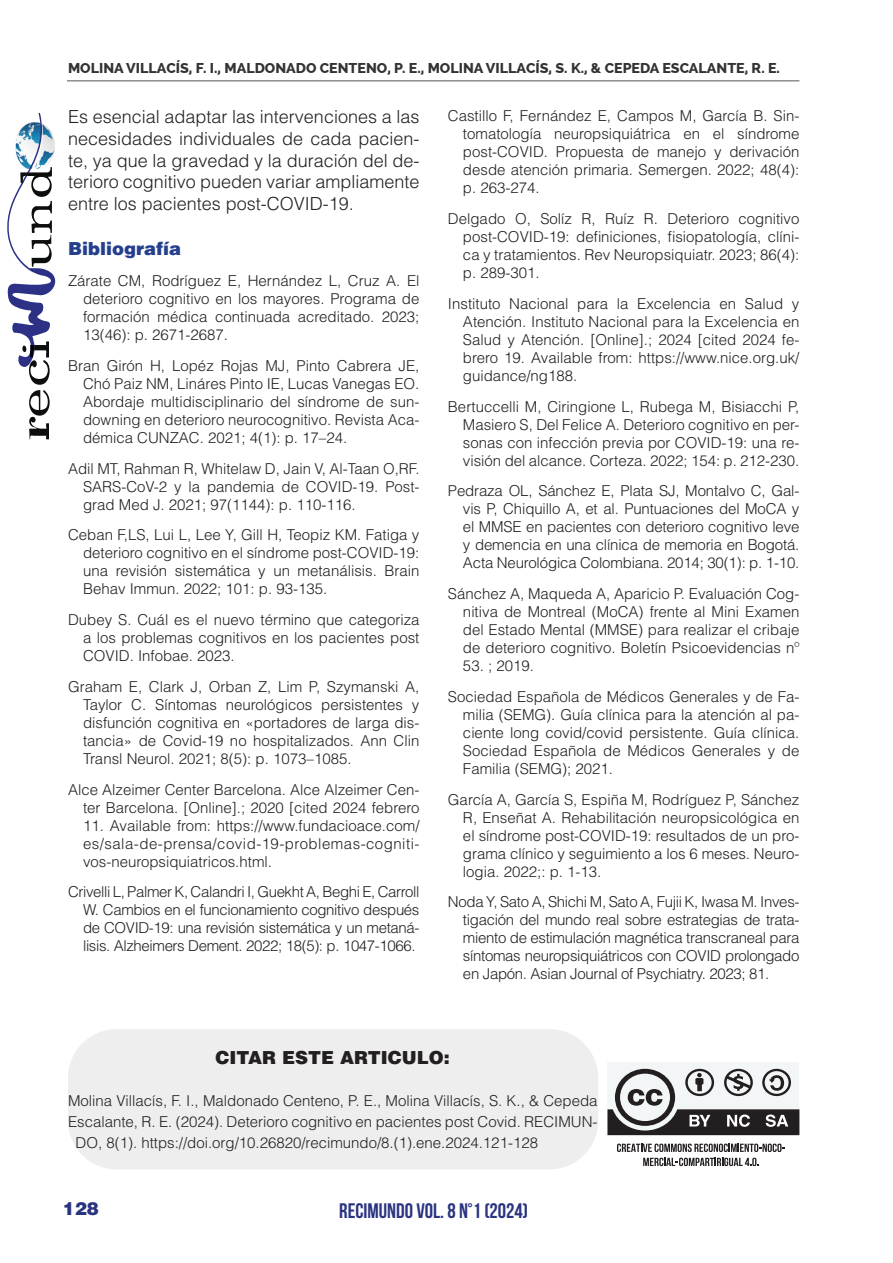
<style>
.page{position:relative;width:893px;height:1263px;background:#fff}
.page>*{position:absolute;margin:0;border:0;box-sizing:border-box;transform-origin:0 0}
.t1{font:700 21px "Bebas Neue";color:#2b3481}
.t2{font:300 18px/21.6px "Helvetica LT Std";color:#231f20;text-align:justify}
.t3{font:900 18px "Helvetica LT Std";color:#231f20}
.t4{font:900 18px "Helvetica LT Std";color:#253f8e}
.t5{font:900 18px "Helvetica LT Std";color:#2b3481}
.t6{font:300 15px/18px "Helvetica LT Std";color:#231f20;text-align:justify}
.t7{font:800 14.25px "Raleway";color:#333}
</style>
<div class="page">
<hr style="left:67px;top:80px;width:732px;height:1px;background:#545557">
<svg style="left:7px;top:113px;width:48px;height:326px"></svg>
<svg style="left:617px;top:1143px;width:168px;height:9px"></svg>
<svg style="left:643px;top:1158px;width:116px;height:8px"></svg>
<div style="left:607px;top:1062px;width:192px;height:73px;background:#f3f6f7"></div>
<svg style="left:607px;top:1069px;width:192px;height:66px"></svg>
<div style="left:68px;top:1029px;width:530px;height:140px;background:#edeeed;border-radius:49px"></div>
<p class="t7" style="left:68px;top:60px;width:713px">MOLINA VILLACÍS, F. I., MALDONADO CENTENO, P. E., MOLINA VILLACÍS, S. K., &amp; CEPEDA ESCALANTE, R. E.</p>
<p class="t2" style="left:68px;top:106px;width:353px">Es esencial adaptar las intervenciones a las necesidades individuales de cada pacien&shy;te, ya que la gravedad y la duración del de&shy;terioro cognitivo pueden variar ampliamente entre los pacientes post-COVID-19.</p>
<p class="t4" style="left:68px;top:237px;width:115px">Bibliografía</p>
<p class="t6" style="left:83px;top:272px;width:338px;text-indent:-15px">Zárate CM, Rodríguez E, Hernández L, Cruz A. El deterioro cognitivo en los mayores. Programa de formación médica continuada acreditado. 2023; 13(46): p. 2671-2687.</p>
<p class="t6" style="left:83px;top:356px;width:338px;text-indent:-15px">Bran Girón H, Lopéz Rojas MJ, Pinto Cabrera JE, Chó Paiz NM, Lináres Pinto IE, Lucas Vanegas EO.<br>Abordaje multidisciplinario del síndrome de sun&shy;downing en deterioro neurocognitivo. Revista Aca&shy;démica CUNZAC. 2021; 4(1): p. 17–24.</p>
<p class="t6" style="left:83px;top:459px;width:338px;text-indent:-15px">Adil MT, Rahman R, Whitelaw D, Jain V, Al-Taan O,RF.<br>SARS-CoV-2 y la pandemia de COVID-19. Post&shy;grad Med J. 2021; 97(1144): p. 110-116.</p>
<p class="t6" style="left:83px;top:526px;width:338px;text-indent:-15px">Ceban F,LS, Lui L, Lee Y, Gill H, Teopiz KM. Fatiga y deterioro cognitivo en el síndrome post-COVID-19: una revisión sistemática y un metanálisis. Brain Behav Immun. 2022; 101: p. 93-135.</p>
<p class="t6" style="left:83px;top:611px;width:338px;text-indent:-15px">Dubey S. Cuál es el nuevo término que categoriza a los problemas cognitivos en los pacientes post COVID. Infobae. 2023.</p>
<p class="t6" style="left:83px;top:677px;width:338px;text-indent:-15px">Graham E, Clark J, Orban Z, Lim P, Szymanski A, Taylor C. Síntomas neurológicos persistentes y disfunción cognitiva en «portadores de larga dis&shy;tancia» de Covid-19 no hospitalizados. Ann Clin Transl Neurol. 2021; 8(5): p. 1073–1085.</p>
<p class="t6" style="left:68px;top:780px;width:353px;text-align:right">Alce Alzeimer Center Barcelona. Alce Alzeimer Cen&shy;ter Barcelona. [Online].; 2020 [cited 2024 febrero</p>
<p class="t6" style="left:83px;top:816px;width:338px">11. Available from: https://www.fundacioace.com/ es/sala-de-prensa/covid-19-problemas-cogniti&shy;vos-neuropsiquiatricos.html.</p>
<p class="t6" style="left:83px;top:883px;width:338px;text-indent:-15px">Crivelli L, Palmer K, Calandri I, Guekht A, Beghi E, Carroll W. Cambios en el funcionamiento cognitivo después de COVID-19: una revisión sistemática y un metaná&shy;lisis. Alzheimers Dement. 2022; 18(5): p. 1047-1066.</p>
<p class="t6" style="left:463px;top:107px;width:338px;text-indent:-15px">Castillo F, Fernández E, Campos M, García B. Sin&shy;tomatología neuropsiquiátrica en el síndrome post-COVID. Propuesta de manejo y derivación desde atención primaria. Semergen. 2022; 48(4): p. 263-274.</p>
<p class="t6" style="left:463px;top:210px;width:338px;text-indent:-15px">Delgado O, Solíz R, Ruíz R. Deterioro cognitivo post-COVID-19: definiciones, fisiopatología, clíni&shy;ca y tratamientos. Rev Neuropsiquiatr. 2023; 86(4): p. 289-301.</p>
<p class="t6" style="left:463px;top:294px;width:338px;text-indent:-15px">Instituto Nacional para la Excelencia en Salud y Atención. Instituto Nacional para la Excelencia en Salud y Atención. [Online].; 2024 [cited 2024 fe&shy;brero 19. Available from: https://www.nice.org.uk/ guidance/ng188.</p>
<p class="t6" style="left:463px;top:397px;width:338px;text-indent:-15px">Bertuccelli M, Ciringione L, Rubega M, Bisiacchi P, Masiero S, Del Felice A. Deterioro cognitivo en per&shy;sonas con infección previa por COVID-19: una re&shy;visión del alcance. Corteza. 2022; 154: p. 212-230.</p>
<p class="t6" style="left:463px;top:482px;width:338px;text-indent:-15px">Pedraza OL, Sánchez E, Plata SJ, Montalvo C, Gal&shy;vis P, Chiquillo A, et al. Puntuaciones del MoCA y el MMSE en pacientes con deterioro cognitivo leve y demencia en una clínica de memoria en Bogotá.<br>Acta Neurológica Colombiana. 2014; 30(1): p. 1-10.</p>
<p class="t6" style="left:463px;top:585px;width:338px;text-indent:-15px">Sánchez A, Maqueda A, Aparicio P. Evaluación Cog&shy;nitiva de Montreal (MoCA) frente al Mini Examen del Estado Mental (MMSE) para realizar el cribaje de deterioro cognitivo. Boletín Psicoevidencias nº</p>
<p class="t6" style="left:463px;top:657px;width:72px">53. ; 2019.</p>
<p class="t6" style="left:463px;top:687px;width:338px;text-indent:-15px">Sociedad Española de Médicos Generales y de Fa&shy;milia (SEMG). Guía clínica para la atención al pa&shy;ciente long covid/covid persistente. Guía clínica.<br>Sociedad Española de Médicos Generales y de Familia (SEMG); 2021.</p>
<p class="t6" style="left:463px;top:790px;width:338px;text-indent:-15px">García A, García S, Espiña M, Rodríguez P, Sánchez R, Enseñat A. Rehabilitación neuropsicológica en el síndrome post-COVID-19: resultados de un pro&shy;grama clínico y seguimiento a los 6 meses. Neuro&shy;logia. 2022;: p. 1-13.</p>
<p class="t6" style="left:463px;top:893px;width:338px;text-indent:-15px">Noda Y, Sato A, Shichi M, Sato A, Fujii K, Iwasa M. Inves&shy;tigación del mundo real sobre estrategias de trata&shy;miento de estimulación magnética transcraneal para síntomas neuropsiquiátricos con COVID prolongado en Japón. Asian Journal of Psychiatry. 2023; 81.</p>
<p class="t3" style="left:216px;top:1045px;width:236px">CITAR ESTE ARTICULO:</p>
<p class="t6" style="left:68px;top:1092px;width:531px">Molina Villacís, F. I., Maldonado Centeno, P. E., Molina Villacís, S. K., &amp; Cepeda</p>
<p class="t6" style="left:68px;top:1113px;width:531px">Escalante, R. E. (2024). Deterioro cognitivo en pacientes post Covid. RECIMUN-</p>
<p class="t6" style="left:76px;top:1134px;width:464px">DO, 8(1). https://doi.org/10.26820/recimundo/8.(1).ene.2024.121-128</p>
<p class="t5" style="left:63px;top:1197px;width:38px">128</p>
<h1 class="t1" style="left:339px;top:1199px;width:190px">RECIMUNDO VOL. 8 N°1 (2024)</h1>
</div>
